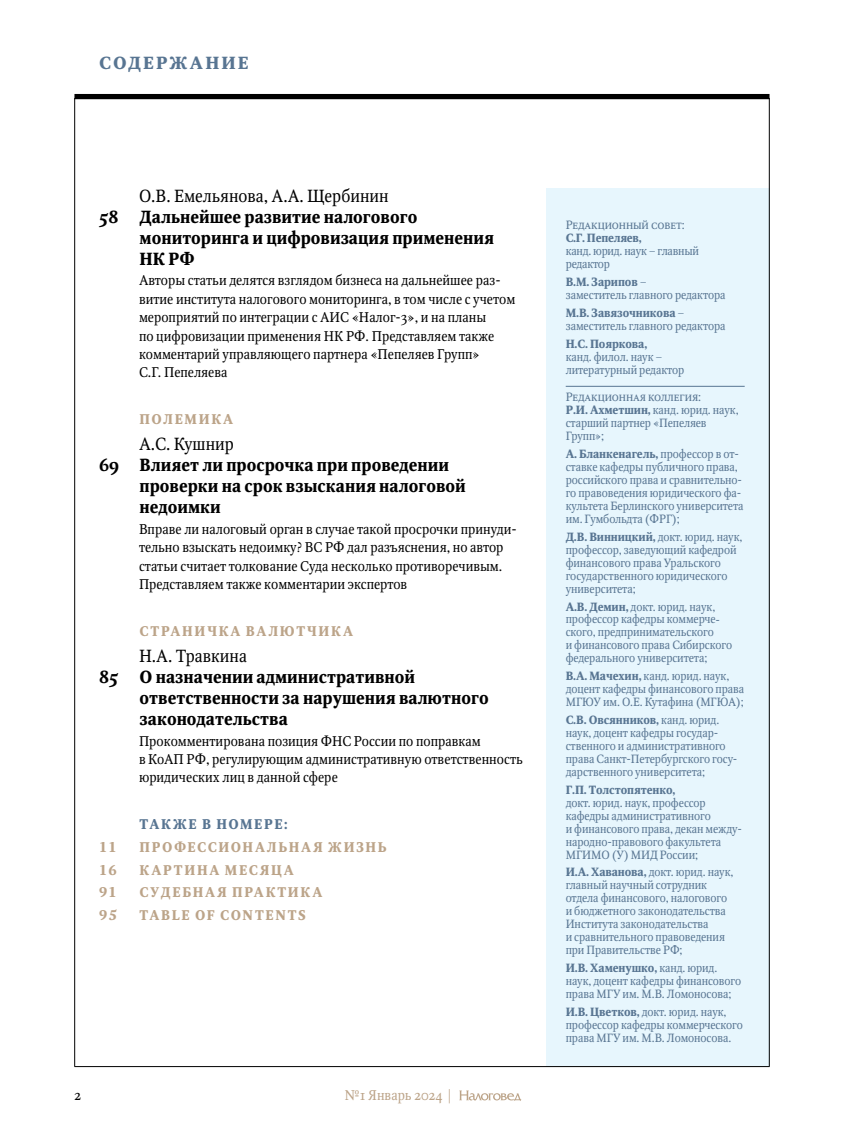
<style>
.page{position:relative;width:844px;height:1141px;background:#fff}
.page>*{position:absolute;margin:0;border:0;box-sizing:border-box;transform-origin:0 0}
.t1{font:700 17.5px/21px "Octava OSC";color:#000;scale:.95 1}
.t2{font:17.5px "Octava OSC";color:#000;scale:.95 1}
.t3{font:700 17.5px "Octava OSC";letter-spacing:.12em;color:#587592}
.t4{font:14px/18.4px "Octava OSC";color:#000;scale:.95 1}
.t5{font:700 14px "Octava C";letter-spacing:.13em;color:#bca489;scale:.95 1}
.t6{font:14px "Octava OSC";color:#bca489;scale:.95 1}
.t7{font:700 14px "Octava C";letter-spacing:.12em;color:#587592;scale:.95 1}
.t8{font:11.9px/13px "Octava C";letter-spacing:-.01em;color:#587592;scale:.95 1}
.t9{font:700 11.9px "Octava C";letter-spacing:-.01em;color:#587592;scale:.95 1}
.t10{font:11.9px "Octava SCC";letter-spacing:-.01em;color:#587592;scale:.95 1}
.s1{font-weight:700}
</style>
<div class="page">
<div style="left:546px;top:189px;width:223px;height:878px;background:#e7f6fd"></div>
<svg style="left:459px;top:1090px;width:62px;height:11px"></svg>
<hr style="left:74px;top:98px;width:1px;height:969px;background:#000">
<div style="left:74px;top:94px;width:695px;height:5px;background:#000"></div>
<hr style="left:768px;top:98px;width:1px;height:969px;background:#000">
<hr style="left:74px;top:1066px;width:695px;height:1px;background:#000">
<hr style="left:565px;top:386px;width:179px;height:1px;background:#587592">
<h1 class="t3" style="left:99px;top:53px;width:151px">СОДЕРЖАНИЕ</h1>
<h1 class="t2" style="left:139px;top:186px;width:264px">О.В. Емельянова, А.А. Щербинин</h1>
<h1 class="t1" style="left:139px;top:206px;width:374px;text-indent:-40px">58 Дальнейшее развитие налогового мониторинга и цифровизация применения<br>НК РФ</h1>
<p class="t4" style="left:139px;top:272px;width:397px">Авторы статьи делятся взглядом бизнеса на дальнейшее раз&shy;витие института налогового мониторинга, в том числе с учетом мероприятий по интеграции с АИС «Налог-3», и на планы<br>по цифровизации применения НК РФ. Представляем также комментарий управляющего партнера «Пепеляев Групп»<br>С.Г. Пепеляева</p>
<p class="t5" style="left:139px;top:411px;width:100px">ПОЛЕМИКА</p>
<h1 class="t2" style="left:139px;top:434px;width:101px">А.С. Кушнир</h1>
<h1 class="t1" style="left:139px;top:455px;width:345px;text-indent:-40px">69 Влияет ли просрочка при проведении проверки на срок взыскания налоговой недоимки</h1>
<p class="t4" style="left:139px;top:520px;width:399px">Вправе ли налоговый орган в случае такой просрочки принуди&shy;тельно взыскать недоимку? ВС РФ дал разъяснения, но автор статьи считает толкование Суда несколько противоречивым.<br>Представляем также комментарии экспертов</p>
<p class="t5" style="left:139px;top:623px;width:226px">СТРАНИЧКА ВАЛЮТЧИКА</p>
<h1 class="t2" style="left:139px;top:646px;width:115px">Н.А. Травкина</h1>
<h1 class="t1" style="left:139px;top:667px;width:369px;text-indent:-40px">85 О назначении административной ответственности за нарушения валютного законодательства</h1>
<p class="t4" style="left:139px;top:732px;width:405px">Прокомментирована позиция ФНС России по поправкам<br>в КоАП РФ, регулирующим административную ответственность юридических лиц в данной сфере</p>
<p class="t7" style="left:139px;top:816px;width:157px">ТАКЖЕ В НОМЕРЕ:</p>
<p class="t5" style="left:99px;top:839px;width:20px">11</p>
<p class="t5" style="left:139px;top:839px;width:261px">ПРОФЕССИОНАЛЬНАЯ ЖИЗНЬ</p>
<p class="t5" style="left:99px;top:862px;width:20px">16</p>
<p class="t5" style="left:139px;top:862px;width:164px">КАРТИНА МЕСЯЦА</p>
<p class="t5" style="left:99px;top:884px;width:20px">91</p>
<p class="t5" style="left:139px;top:884px;width:194px">СУДЕБНАЯ ПРАКТИКА</p>
<p class="t5" style="left:99px;top:907px;width:20px">95</p>
<p class="t5" style="left:139px;top:907px;width:176px">TABLE OF CONTENTS</p>
<p class="t4" style="left:74px;top:1086px;width:8px">2</p>
<p class="t6" style="left:345px;top:1088px;width:113px">№1 Январь 2024 |</p>
<p class="t10" style="left:565px;top:218px;width:127px">Редакционный совет:</p>
<p class="t9" style="left:565px;top:231px;width:81px">С.Г. Пепеляев,</p>
<p class="t8" style="left:565px;top:245px;width:142px">канд. юрид. наук – главный редактор</p>
<p class="t8" style="left:565px;top:276px;width:170px"><span class="s1">В.М. Зарипов</span> –<br>заместитель главного редактора</p>
<p class="t8" style="left:565px;top:306px;width:170px"><span class="s1">М.В. Завязочникова</span> – заместитель главного редактора</p>
<p class="t9" style="left:565px;top:337px;width:87px">Н.С. Пояркова,</p>
<p class="t8" style="left:565px;top:350px;width:126px">канд. филол. наук – литературный редактор</p>
<p class="t10" style="left:565px;top:391px;width:144px">Редакционная коллегия:</p>
<p class="t8" style="left:565px;top:404px;width:183px"><span class="s1">Р.И. Ахметшин,</span> канд. юрид. наук, старший партнер «Пепеляев<br>Групп»;</p>
<p class="t8" style="left:565px;top:448px;width:189px"><span class="s1">А. Бланкенагель,</span> профессор в от&shy;ставке кафедры публичного права, российского права и сравнительно&shy;го правоведения юридического фа&shy;культета Берлинского университета им. Гумбольдта (ФРГ);</p>
<p class="t8" style="left:565px;top:530px;width:187px"><span class="s1">Д.В. Винницкий,</span> докт. юрид. наук, профессор, заведующий кафедрой финансового права Уральского государственного юридического университета;</p>
<p class="t8" style="left:565px;top:600px;width:177px"><span class="s1">А.В. Демин,</span> докт. юрид. наук, профессор кафедры коммерче&shy;ского, предпринимательского<br>и финансового права Сибирского федерального университета;</p>
<p class="t8" style="left:565px;top:670px;width:189px"><span class="s1">В.А. Мачехин,</span> канд. юрид. наук, доцент кафедры финансового права<br>МГЮУ им. О.Е. Кутафина (МГЮА);</p>
<p class="t8" style="left:565px;top:714px;width:182px"><span class="s1">С.В. Овсянников,</span> канд. юрид. наук, доцент кафедры государ&shy;ственного и административного права Санкт-Петербургского госу&shy;дарственного университета;</p>
<p class="t9" style="left:565px;top:783px;width:117px">Г.П. Толстопятенко,</p>
<p class="t8" style="left:565px;top:796px;width:185px">докт. юрид. наук, профессор кафедры административного<br>и финансового права, декан между&shy;народно-правового факультета<br>МГИМО (У) МИД России;</p>
<p class="t8" style="left:565px;top:866px;width:178px"><span class="s1">И.А. Хаванова,</span> докт. юрид. наук, главный научный сотрудник отдела финансового, налогового и бюджетного законодательства<br>Института законодательства<br>и сравнительного правоведения при Правительстве РФ;</p>
<p class="t8" style="left:565px;top:962px;width:186px"><span class="s1">И.В. Хаменушко,</span> канд. юрид. наук, доцент кафедры финансового права МГУ им. М.В. Ломоносова;</p>
<p class="t8" style="left:565px;top:1005px;width:188px"><span class="s1">И.В. Цветков,</span> докт. юрид. наук, профессор кафедры коммерческого права МГУ им. М.В. Ломоносова.</p>
</div>
